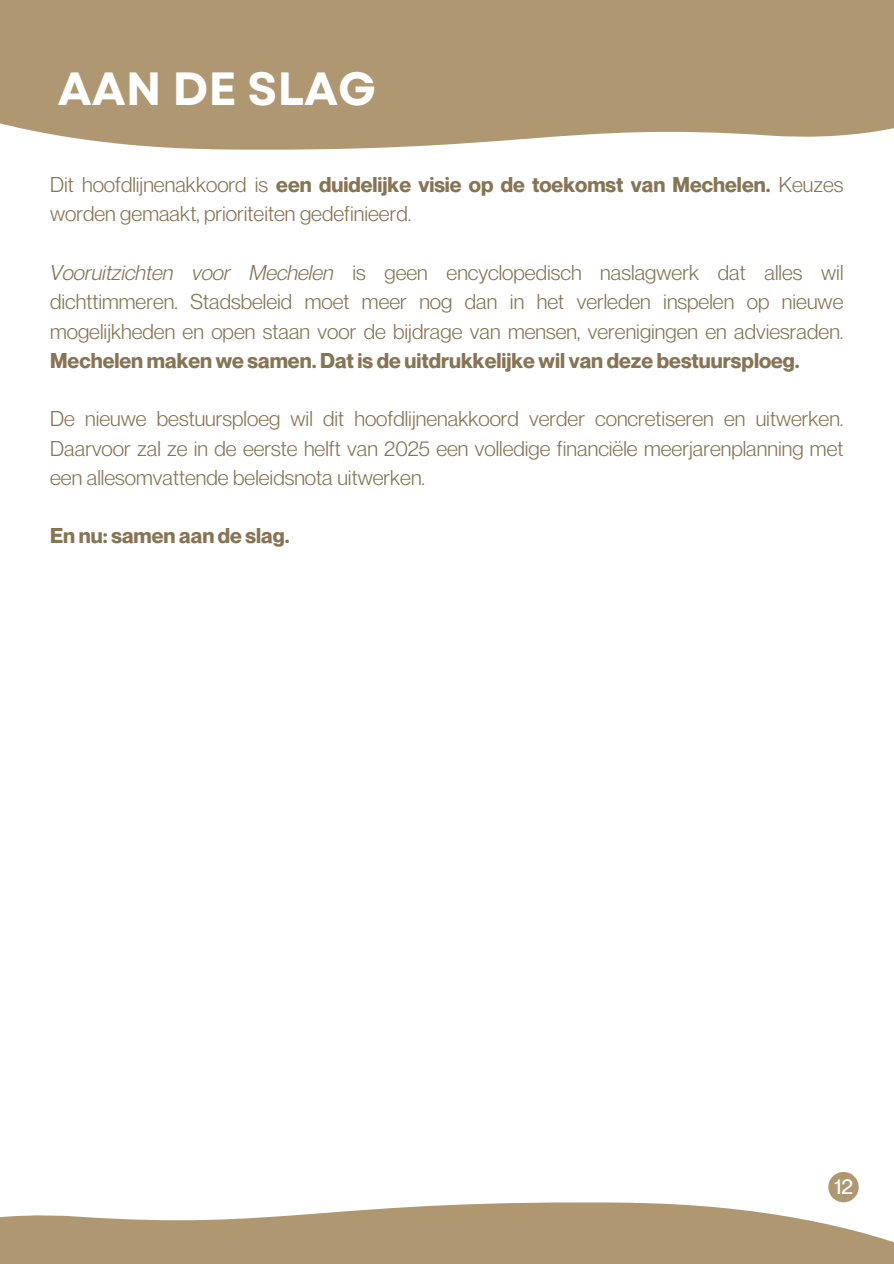
<style>
.page{position:relative;width:894px;height:1264px;background:#fff}
.page>*{position:absolute;margin:0;border:0;box-sizing:border-box;transform-origin:0 0}
.t1{font:700 46.5px "Garet";color:#fff}
.t2{font:21px/29.2px "Neue Montreal";color:#877453;text-align:justify}
.t3{font:700 21px "Neue Montreal";color:#877453}
.t4{font:500 21px "Neue Montreal";color:#fff}
.s1{font-weight:700}
.s2{font-style:italic}
</style>
<div class="page">
<div style="left:0;top:0;width:893px;height:150px;background:#af9871"></div>
<svg style="left:0;top:1202px;width:893px;height:61px;fill:#af9871"></svg>
<div style="left:828px;top:1171px;width:30px;height:31px;background:#af9871;border-radius:50%"></div>
<p class="t1" style="left:58px;top:55px;width:320px">AAN DE SLAG</p>
<h1 class="t2" style="left:50px;top:170px;width:794px">Dit hoofdlijnenakkoord is <span class="s1">een duidelijke visie op de toekomst van Mechelen.</span> Keuzes worden gemaakt, prioriteiten gedefinieerd.</h1>
<p class="t2" style="left:50px;top:257px;width:794px"><span class="s2">Vooruitzichten voor Mechelen</span> is geen encyclopedisch naslagwerk dat alles wil dichttimmeren. Stadsbeleid moet meer nog dan in het verleden inspelen op nieuwe mogelijkheden en open staan voor de bijdrage van mensen, verenigingen en adviesraden.<br><span class="s1">Mechelen maken we samen. Dat is de uitdrukkelijke wil van deze bestuursploeg.</span></p>
<p class="t2" style="left:50px;top:404px;width:794px">De nieuwe bestuursploeg wil dit hoofdlijnenakkoord verder concretiseren en uitwerken.<br>Daarvoor zal ze in de eerste helft van 2025 een volledige financiële meerjarenplanning met een allesomvattende beleidsnota uitwerken.</p>
<p class="t3" style="left:50px;top:523px;width:241px">En nu: samen aan de slag.</p>
<h2 class="t4" style="left:833px;top:1173px;width:20px">12</h2>
</div>
